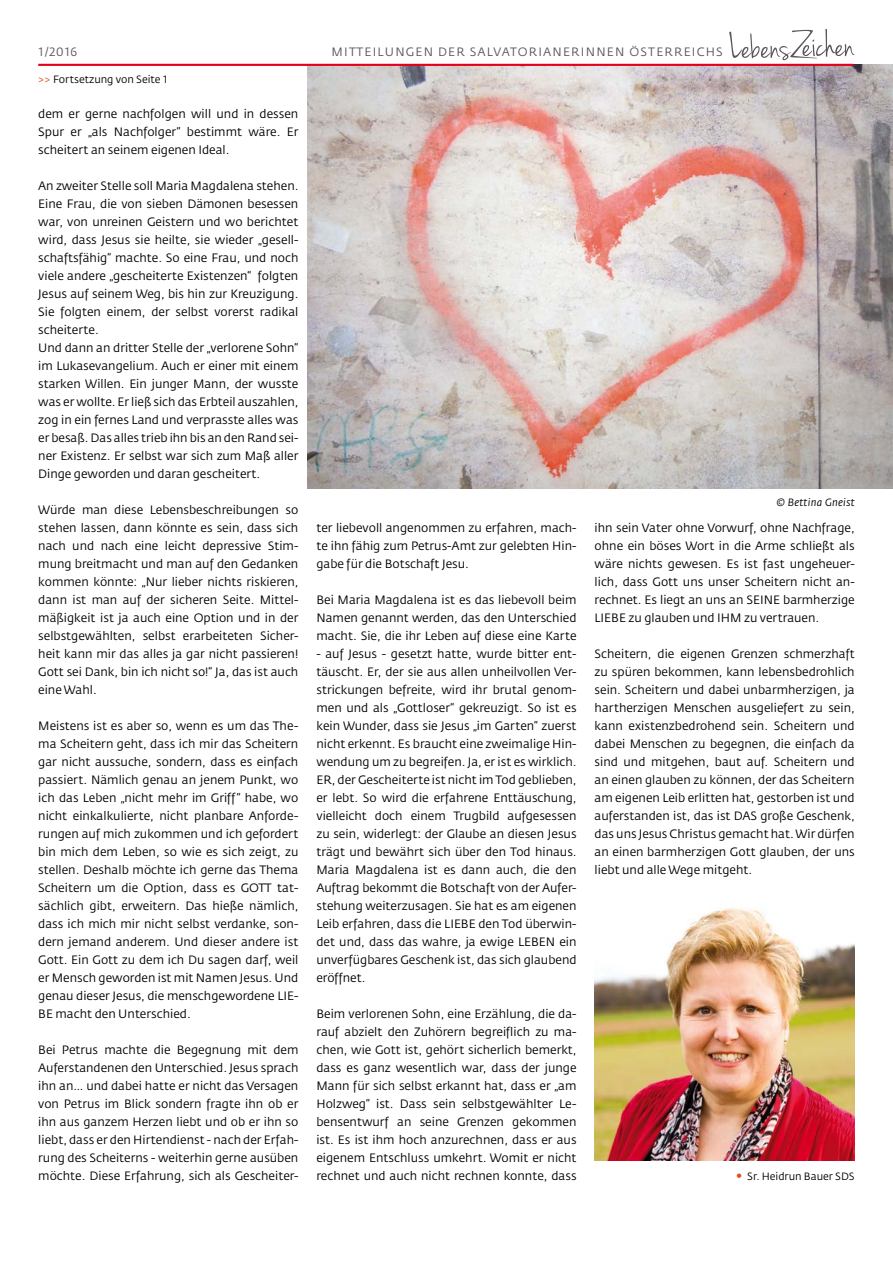
<style>
.page{position:relative;width:893px;height:1263px;background:#fff}
.page>*{position:absolute;margin:0;border:0;box-sizing:border-box;transform-origin:0 0}
.t1{font:12px/18px "Fedra Sans CEVA";color:#000;text-align:justify}
.t2{font:12px "Fedra Sans CEVA";letter-spacing:.1em;color:#58585a}
.t3{font:10.5px "Fedra Sans CEVA";color:#000}
.t4{font:10.5px "Fedra Sans CEVA Book Italic TF";letter-spacing:.02em;color:#000}
.s1{color:#e64c17}
.s2{font-size:15px;color:#e64c17}
.s3{font-family:"Fedra Sans CEVA Book TF"}
</style>
<div class="page">
<img style="left:307px;top:65px;width:586px;height:423px">
<hr style="left:38px;top:64px;width:815px;height:2px;background:#e2001a">
<svg style="left:729px;top:29px;width:126px;height:31px"></svg>
<img style="left:595px;top:907px;width:260px;height:254px">
<p class="t2" style="left:38px;top:44px;width:41px">1/2016</p>
<p class="t2" style="left:332px;top:44px;width:392px">Mitteilungen der SalvatoriAnerinnen Österreichs</p>
<p class="t3" style="left:38px;top:72px;width:131px"><span class="s1">&gt;&gt;</span> Fortsetzung von Seite 1</p>
<p class="t1" style="left:38px;top:105px;width:262px">dem er gerne nachfolgen will und in dessen Spur er „als Nachfolger“ bestimmt wäre. Er scheitert an seinem eigenen Ideal.</p>
<p class="t1" style="left:38px;top:177px;width:262px;text-align:left">An zweiter Stelle soll Maria Magdalena stehen.<br>Eine Frau, die von sieben Dämonen besessen war, von unreinen Geistern und wo berichtet wird, dass Jesus sie heilte, sie wieder „gesell&shy;schaftsfähig“ machte. So eine Frau, und noch viele andere „gescheiterte Existenzen“ folgten Jesus auf seinem Weg, bis hin zur Kreuzigung.<br>Sie folgten einem, der selbst vorerst radikal scheiterte.<br>U nd dann an dritter Stelle der „verlorene Sohn“ im Lukasevangelium. Auch er einer mit einem starken Willen. Ein junger Mann, der wusste was er wollte. Er ließ sich das Erbteil auszahlen, zog in ein fernes Land und verprasste alles was er besaß. Das alles trieb ihn bis an den Rand sei&shy;ner Existenz. Er selbst war sich zum Maß aller Dinge geworden und daran gescheitert.</p>
<p class="t1" style="left:38px;top:501px;width:262px">Würde man diese Lebensbeschreibungen so stehen lassen, dann könnte es sein, dass sich nach und nach eine leicht depressive Stim&shy;mung breitmacht und man auf den Gedanken kommen könnte: „N ur lieber nichts riskieren, dann ist man auf der sicheren Seite. Mittel&shy;mäßigkeit ist ja auch eine Option und in der selbstgewählten, selbst erarbeiteten Sicher&shy;heit kann mir das alles ja gar nicht passieren!<br>Gott sei Dank, bin ich nicht so!“ Ja, das ist auch eine Wahl.</p>
<p class="t1" style="left:38px;top:717px;width:262px">Meistens ist es aber so, wenn es um das The&shy;ma Scheitern geht, dass ich mir das Scheitern gar nicht aussuche, sondern, dass es einfach passiert. Nämlich genau an jenem Punkt, wo ich das Leben „nicht mehr im Griff “ habe, wo nicht einkalkulierte, nicht planbare Anforde&shy;rungen auf mich zukommen und ich gefordert bin mich dem Leben, so wie es sich zeigt, zu stellen. Deshalb möchte ich gerne das Thema Scheitern um die Option, dass es GOTT</p>
<p class="t1" style="left:38px;top:879px;width:262px;text-indent:239px">tat&shy;sächlich gibt, erweitern. Das hieße nämlich, dass ich mich mir nicht selbst verdanke, son&shy;dern jemand anderem. U nd dieser andere ist Gott. Ein Gott zu dem ich Du sagen darf, weil er Mensch geworden ist mit Namen Jesus. U nd genau dieser Jesus, die menschgewordene LIE-BE macht den U nterschied.</p>
<p class="t1" style="left:38px;top:1041px;width:262px">Bei Petrus machte die Begegnung mit dem Auferstandenen den U nterschied. Jesus sprach ihn an… und dabei hatte er nicht das Versagen von Petrus im Blick sondern fragte ihn ob er ihn aus ganzem Herzen liebt und ob er ihn so liebt, dass er den H irtendienst - nach der Erfah&shy;rung des Scheiterns - weiterhin gerne ausüben möchte. Diese Erfahrung, sich als Gescheiter-</p>
<p class="t1" style="left:316px;top:519px;width:262px">ter liebevoll angenommen zu erfahren, mach&shy;te ihn fähig zum Petrus-Amt zur gelebten H in&shy;gabe für die Botschaft Jesu.</p>
<p class="t1" style="left:316px;top:591px;width:262px">Bei Maria Magdalena ist es das liebevoll beim Namen genannt werden, das den U nterschied macht. Sie, die ihr Leben auf diese eine Karte</p>
<p class="t1" style="left:316px;top:645px;width:262px">- auf Jesus - gesetzt hatte, wurde bitter ent&shy;täuscht. Er, der sie aus allen unheilvollen Ver&shy;strickungen befreite, wird ihr brutal genom&shy;men und als „Gottloser“ gekreuzigt. So ist es kein Wunder, dass sie Jesus „im Garten“ zuerst nicht erkennt. Es braucht eine zweimalige H in&shy;wendung um zu begreifen. Ja, er ist es wirklich.<br>ER, der Gescheiterte ist nicht im Tod geblieben, er lebt. So wird die erfahrene Enttäuschung, vielleicht doch einem Trugbild aufgesessen zu sein, widerlegt: der Glaube an diesen Jesus trägt und bewährt sich über den Tod hinaus.<br>Maria Magdalena ist es dann auch, die den Auftrag bekommt die Botschaft von der Aufer&shy;stehung weiterzusagen. Sie hat es am eigenen Leib erfahren, dass die LIE BE den Tod überwin&shy;det und, dass das wahre, ja ewige LEBEN ein unverfügbares Geschenk ist, das sich glaubend eröffnet.</p>
<p class="t1" style="left:316px;top:1005px;width:262px">Beim verlorenen Sohn, eine Erzählung, die da&shy;rauf abzielt den Zuhörern begreiflich zu ma&shy;chen, wie Gott ist, gehört sicherlich bemerkt, dass es ganz wesentlich war, dass der junge Mann für sich selbst erkannt hat, dass er „am H olzweg“ ist. Dass sein selbstgewählter Le&shy;bensentwurf an seine Grenzen gekommen ist. Es ist ihm hoch anzurechnen, dass er aus eigenem Entschluss umkehrt. Womit er nicht rechnet und auch nicht rechnen konnte, dass</p>
<p class="t4" style="left:777px;top:496px;width:80px">© Bettina Gneist</p>
<p class="t1" style="left:595px;top:519px;width:262px">ihn sein Vater ohne Vorwurf, ohne Nachfrage, ohne ein böses Wort in die Arme schließt als wäre nichts gewesen. Es ist fast ungeheuer&shy;lich, dass Gott uns unser Scheitern nicht an&shy;rechnet. Es liegt an uns an SEINE</p>
<p class="t1" style="left:595px;top:591px;width:262px;text-indent:189px">barmherzige<br>LIEBE zu glauben und IH M zu vertrauen.</p>
<p class="t1" style="left:595px;top:645px;width:262px">Scheitern, die eigenen Grenzen schmerzhaft zu spüren bekommen, kann lebensbedrohlich sein. Scheitern und dabei unbarmherzigen, ja hartherzigen Menschen ausgeliefert zu sein, kann existenzbedrohend sein. Scheitern und dabei Menschen zu begegnen, die einfach da sind und mitgehen, baut auf. Scheitern und an einen glauben zu können, der das Scheitern am eigenen Leib erlitten hat, gestorben ist und auferstanden ist, das ist DAS große Geschenk, das uns Jesus Christus gemacht hat. Wir dürfen an einen barmherzigen Gott glauben, der uns liebt und alle Wege mitgeht.</p>
<p class="t3" style="left:735px;top:1170px;width:121px"><span class="s2">•</span> <span class="s3">Sr.</span> Heidrun Bauer SDS</p>
</div>
